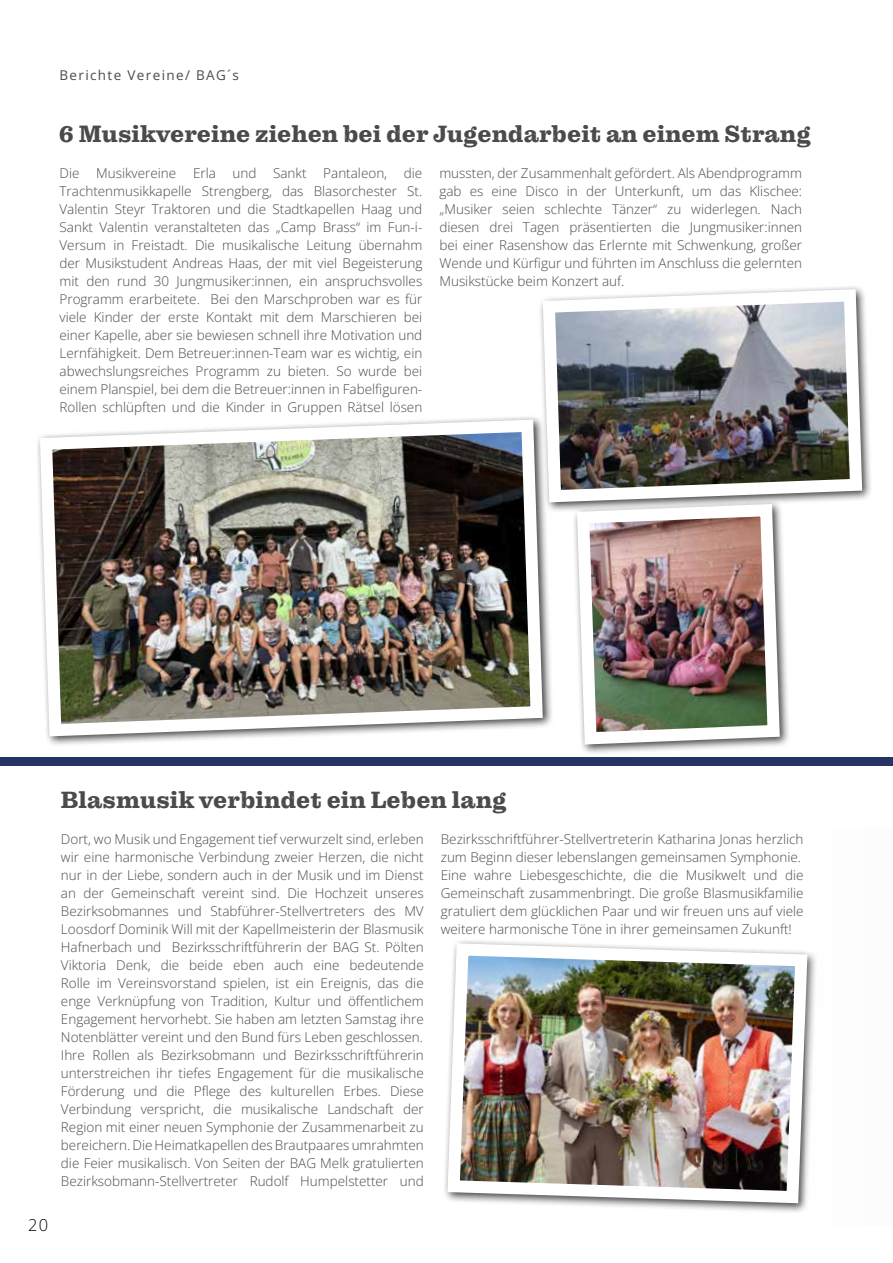
<style>
.page{position:relative;width:893px;height:1263px;background:#fff}
.page>*{position:absolute;margin:0;border:0;box-sizing:border-box;transform-origin:0 0}
.t1{font:24px "Kontiki Fine";color:#4a4a49}
.t2{font:300 16.5px "Open Sans";color:#000}
.t3{font:300 13.5px/18px "Open Sans";color:#4a4a49;text-align:justify}
.t4{font:13.5px "Open Sans";letter-spacing:.1em;color:#4a4a49}
</style>
<div class="page">
<div style="left:0;top:757px;width:893px;height:9px;background:#253464"></div>
<img style="left:38px;top:417px;width:511px;height:326px">
<div style="left:538px;top:284px;width:335px;height:229px;background:#000;opacity:.75"></div>
<img style="left:536px;top:284px;width:332px;height:225px">
<div style="left:572px;top:499px;width:219px;height:256px;background:#000;opacity:.75"></div>
<img style="left:571px;top:498px;width:215px;height:253px">
<img style="left:444px;top:940px;width:362px;height:269px">
<p class="t4" style="left:60px;top:66px;width:181px">Berichte Vereine/ BAG´s</p>
<h1 class="t1" style="left:59px;top:120px;width:754px">6 Musikvereine ziehen bei der Jugendarbeit an einem Strang</h1>
<p class="t3" style="left:60px;top:164px;width:364px">Die Musikvereine Erla und Sankt Pantaleon, die Trachtenmusikkapelle Strengberg, das Blasorchester St.<br>Valentin Steyr Traktoren und die Stadtkapellen Haag und Sankt Valentin veranstalteten das „Camp Brass“ im Fun-i-Versum in Freistadt. Die musikalische Leitung übernahm der Musikstudent Andreas Haas, der mit viel Begeisterung mit den rund 30 Jungmusiker:innen, ein anspruchsvolles Programm erarbeitete. Bei den Marschproben war es für viele Kinder der erste Kontakt mit dem Marschieren bei einer Kapelle, aber sie bewiesen schnell ihre Motivation und Lernfähigkeit. Dem Betreuer:innen-Team war es wichtig, ein abwechslungsreiches Programm zu bieten. So wurde bei einem Planspiel, bei dem die Betreuer:innen in Fabelfiguren-Rollen schlüpften und die Kinder in Gruppen Rätsel lösen</p>
<p class="t3" style="left:439px;top:164px;width:364px">mussten, der Zusammenhalt gefördert. Als Abendprogramm gab es eine Disco in der Unterkunft, um das Klischee: „Musiker seien schlechte Tänzer“ zu widerlegen. Nach diesen drei Tagen präsentierten die Jungmusiker:innen bei einer Rasenshow das Erlernte mit Schwenkung, großer Wende und Kürfigur und führten im Anschluss die gelernten Musikstücke beim Konzert auf.</p>
<p class="t2" style="left:28px;top:1214px;width:22px">20</p>
<h1 class="t1" style="left:61px;top:786px;width:447px">Blasmusik verbindet ein Leben lang</h1>
<p class="t3" style="left:61px;top:830px;width:364px">Dort, wo Musik und Engagement tief verwurzelt sind, erleben wir eine harmonische Verbindung zweier Herzen, die nicht nur in der Liebe, sondern auch in der Musik und im Dienst an der Gemeinschaft vereint sind. Die Hochzeit unseres Bezirksobmannes und Stabführer-Stellvertreters des MV Loosdorf Dominik Will mit der Kapellmeisterin der Blasmusik Hafnerbach und Bezirksschriftführerin der BAG St. Pölten Viktoria Denk, die beide eben auch eine bedeutende Rolle im Vereinsvorstand spielen, ist ein Ereignis, das die enge Verknüpfung von Tradition, Kultur und öffentlichem Engagement hervorhebt. Sie haben am letzten Samstag ihre Notenblätter vereint und den Bund fürs Leben geschlossen.<br>Ihre Rollen als Bezirksobmann und Bezirksschriftführerin unterstreichen ihr tiefes Engagement für die musikalische Förderung und die Pflege des kulturellen Erbes. Diese Verbindung verspricht, die musikalische Landschaft der Region mit einer neuen Symphonie der Zusammenarbeit zu bereichern. Die Heimatkapellen des Brautpaares umrahmten die Feier musikalisch. Von Seiten der BAG Melk gratulierten Bezirksobmann-Stellvertreter Rudolf Humpelstetter und</p>
<p class="t3" style="left:441px;top:830px;width:364px;text-align:left">Bezirksschriftführer-Stellvertreterin Katharina Jonas herzlich zum Beginn dieser lebenslangen gemeinsamen Symphonie.<br>Eine wahre Liebesgeschichte, die die Musikwelt und die Gemeinschaft zusammenbringt. Die große Blasmusikfamilie gratuliert dem glücklichen Paar und wir freuen uns auf viele weitere harmonische Töne in ihrer gemeinsamen Zukunft!</p>
</div>
